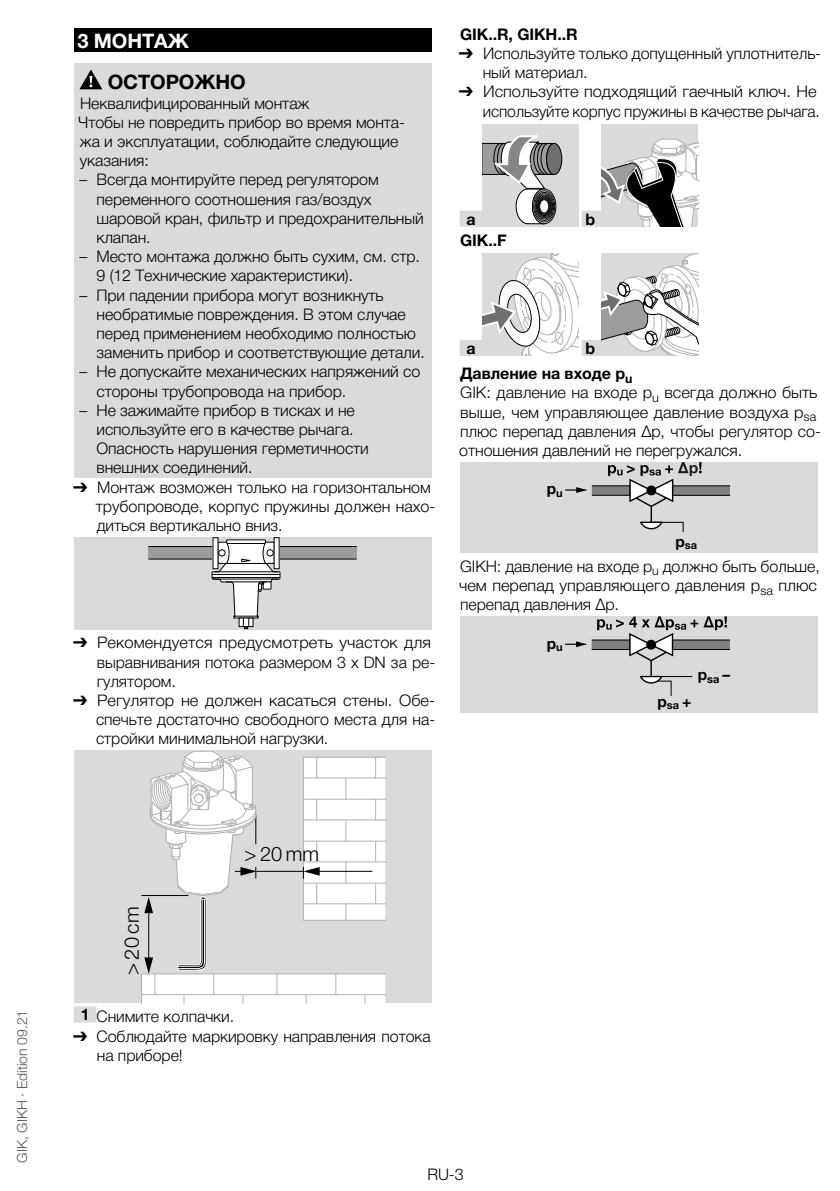
<style>
.page{position:relative;width:840px;height:1191px;background:#fff}
.page>*{position:absolute;margin:0;border:0;box-sizing:border-box;transform-origin:0 0}
.t1{font:300 20px "Helvetica Neue LT Pro";color:#000}
.t2{font:700 20px "Helvetica Neue LT Pro";color:#000}
.t3{font:700 20px "Helvetica Neue LT Pro";color:#fff}
.t4{font:300 16px/19.2px "Helvetica Neue LT Pro";letter-spacing:-.005em;color:#000}
.t5{font:700 16px/25.2px "Helvetica Neue LT Pro";letter-spacing:-.005em;color:#000}
.t6{font:700 15.4px "Helvetica Neue LT Pro";color:#000}
.t7{font:300 14px "Helvetica Neue LT Pro";letter-spacing:-.005em;color:#575756}
.t8{font:700 11px "Helvetica Neue LT Pro";color:#000}
.s1{font-family:"Arial Unicode MS";font-weight:400}
.s2{font-weight:700}
</style>
<div class="page">
<div style="left:74px;top:28px;width:357px;height:24px;background:#000"></div>
<div style="left:74px;top:64px;width:357px;height:31px;background:#dadad9"></div>
<div style="left:74px;top:91px;width:357px;height:22px;background:#dadad9"></div>
<div style="left:74px;top:111px;width:357px;height:60px;background:#dadad9"></div>
<div style="left:74px;top:168px;width:357px;height:79px;background:#dadad9"></div>
<div style="left:74px;top:245px;width:357px;height:41px;background:#dadad9"></div>
<div style="left:74px;top:283px;width:357px;height:80px;background:#dadad9"></div>
<div style="left:74px;top:360px;width:357px;height:41px;background:#dadad9"></div>
<div style="left:74px;top:399px;width:357px;height:79px;background:#dadad9"></div>
<div style="left:74px;top:1006px;width:22px;height:16px;background:#dadad9"></div>
<svg style="left:79px;top:69px;width:23px;height:20px"></svg>
<div style="left:74px;top:537px;width:357px;height:92px;background:#dadad9"></div>
<div style="left:148px;top:546px;width:65px;height:13px;background:#9c9c9c"></div>
<div style="left:148px;top:546px;width:65px;height:13px;border:1px solid #000"></div>
<div style="left:278px;top:546px;width:78px;height:13px;background:#9c9c9c"></div>
<div style="left:278px;top:546px;width:78px;height:13px;border:1px solid #000"></div>
<div style="left:212px;top:537px;width:6px;height:32px;border:1px solid #000"></div>
<div style="left:273px;top:537px;width:6px;height:32px;border:1px solid #000"></div>
<svg style="left:211px;top:539px;width:70px;height:90px"></svg>
<div style="left:74px;top:750px;width:357px;height:253px;background:#dadad9"></div>
<svg style="left:141px;top:751px;width:244px;height:252px"></svg>
<div style="left:459px;top:211px;width:23px;height:16px;background:#dadad9"></div>
<div style="left:581px;top:211px;width:20px;height:16px;background:#dadad9"></div>
<div style="left:459px;top:340px;width:23px;height:16px;background:#dadad9"></div>
<div style="left:581px;top:340px;width:20px;height:16px;background:#dadad9"></div>
<div style="left:482px;top:125px;width:96px;height:102px;background:#dadad9"></div>
<div style="left:546px;top:143px;width:15px;height:31px;background:#6f6f6f;border-radius:50%"></div>
<div style="left:545px;top:143px;width:17px;height:32px;border:1px solid #000;border-radius:50%"></div>
<div style="left:532px;top:189px;width:24px;height:35px;border:1px solid #000;border-radius:50%"></div>
<svg style="left:482px;top:135px;width:73px;height:90px"></svg>
<div style="left:601px;top:125px;width:96px;height:102px;background:#dadad9"></div>
<svg style="left:601px;top:138px;width:96px;height:89px"></svg>
<svg style="left:482px;top:254px;width:97px;height:102px"></svg>
<svg style="left:601px;top:254px;width:96px;height:102px"></svg>
<div style="left:459px;top:462px;width:357px;height:91px;background:#dadad9"></div>
<div style="left:670px;top:486px;width:59px;height:9px;background:#808080"></div>
<div style="left:669px;top:485px;width:60px;height:11px;border:1px solid #000"></div>
<div style="left:591px;top:485px;width:39px;height:11px;background:#808080;border:1px solid #000"></div>
<svg style="left:565px;top:487px;width:21px;height:6px"></svg>
<svg style="left:607px;top:462px;width:94px;height:71px"></svg>
<div style="left:459px;top:616px;width:357px;height:96px;background:#dadad9"></div>
<div style="left:669px;top:640px;width:60px;height:9px;background:#808080"></div>
<div style="left:591px;top:639px;width:39px;height:11px;background:#808080"></div>
<svg style="left:565px;top:641px;width:21px;height:6px"></svg>
<svg style="left:596px;top:616px;width:130px;height:80px"></svg>
<p class="t7" style="left:13px;top:1162px;width:154px;rotate:-90deg">GIK, GIKH · Edition 09.21</p>
<p class="t3" style="left:77px;top:28px;width:96px">3 МОНТАЖ</p>
<p class="t2" style="left:102px;top:70px;width:65px">ОСТОРОЖНО</p>
<p class="t4" style="left:78px;top:93px;width:328px">Неквалифицированный монтаж<br>Чтобы не повредить прибор во время монта&shy;жа и эксплуатации, соблюдайте следующие указания:</p>
<p class="t4" style="left:96px;top:170px;width:328px;text-indent:-17px">– Всегда монтируйте перед регулятором переменного соотношения газ/воздух шаровой кран, фильтр и предохранительный клапан.</p>
<p class="t4" style="left:96px;top:246px;width:325px;text-indent:-17px">– Место монтажа должно быть сухим, см. стр.<br>9 (12 Технические характеристики).</p>
<p class="t4" style="left:96px;top:285px;width:329px;text-indent:-17px">– При падении прибора могут возникнуть необратимые повреждения. В этом случае перед применением необходимо полностью заменить прибор и соответствующие детали.</p>
<p class="t4" style="left:96px;top:362px;width:325px;text-indent:-17px">– Не допускайте механических напряжений со стороны трубопровода на прибор.</p>
<p class="t4" style="left:96px;top:400px;width:274px;text-indent:-17px">– Не зажимайте прибор в тисках и не используйте его в качестве рычага.<br>Опасность нарушения герметичности внешних соединений.</p>
<p class="t4" style="left:96px;top:477px;width:341px;text-indent:-23px"><span class="s1">➔</span> Монтаж возможен только на горизонтальном трубопроводе, корпус пружины должен нахо&shy;диться вертикально вниз.</p>
<p class="t4" style="left:97px;top:633px;width:340px;text-indent:-24px"><span class="s1">➔</span> Рекомендуется предусмотреть участок для выравнивания потока размером 3 x DN за ре&shy;гулятором.</p>
<p class="t4" style="left:96px;top:690px;width:341px;text-align:justify;text-indent:-23px"><span class="s1">➔</span> Регулятор не должен касаться стены. Обе&shy;спечьте достаточно свободного места для на&shy;стройки минимальной нагрузки.</p>
<p class="t5" style="left:460px;top:21px;width:119px">GIK..R, GIKH..R</p>
<p class="t4" style="left:482px;top:43px;width:340px;text-indent:-24px"><span class="s1">➔</span> Используйте только допущенный уплотнитель&shy;ный материал.</p>
<p class="t4" style="left:458px;top:82px;width:362px;text-align:right"><span class="s1">➔</span> Используйте подходящий гаечный ключ. Не используйте корпус пружины в качестве рычага.</p>
<p class="t5" style="left:466px;top:206px;width:11px">a</p>
<p class="t5" style="left:585px;top:206px;width:11px">b</p>
<p class="t5" style="left:460px;top:227px;width:48px">GIK..F</p>
<p class="t5" style="left:460px;top:335px;width:174px;text-indent:125px">b<br>Давление на входе p<sub>u</sub></p>
<p class="t4" style="left:459px;top:383px;width:363px">GIK: давление на входе p<sub>u</sub> всегда должно быть выше, чем управляющее давление воздуха p<sub>sa </sub>плюс перепад давления Δp, чтобы регулятор со&shy;отношения давлений не перегружался.</p>
<p class="t5" style="left:466px;top:335px;width:11px">a</p>
<p class="t6" style="left:546px;top:479px;width:17px">p<sub>u</sub></p>
<p class="t8" style="left:675px;top:538px;width:23px"><sup>p</sup>sa</p>
<p class="t4" style="left:459px;top:556px;width:362px">GIKH: давление на входе p<sub>u</sub> должно быть больше, чем перепад управляющего давления p<sub>sa</sub> плюс перепад давления Δp.</p>
<p class="t6" style="left:546px;top:633px;width:17px">p<sub>u</sub></p>
<p class="t6" style="left:657px;top:692px;width:35px">p<sub>sa</sub> +</p>
<p class="t6" style="left:697px;top:665px;width:34px">p<sub>sa</sub> –</p>
<p class="t1" style="left:244px;top:842px;width:76px">&gt;20mm</p>
<p class="t1" style="left:119px;top:975px;width:70px;rotate:-90deg">&gt;20cm</p>
<p class="t4" style="left:81px;top:1006px;width:155px"><span class="s2">1</span> Снимите колпачки.</p>
<p class="t4" style="left:97px;top:1026px;width:335px;text-indent:-24px"><span class="s1">➔</span> Соблюдайте маркировку направления потока на приборе!</p>
<p class="t4" style="left:427px;top:1164px;width:38px">RU-3</p>
</div>
